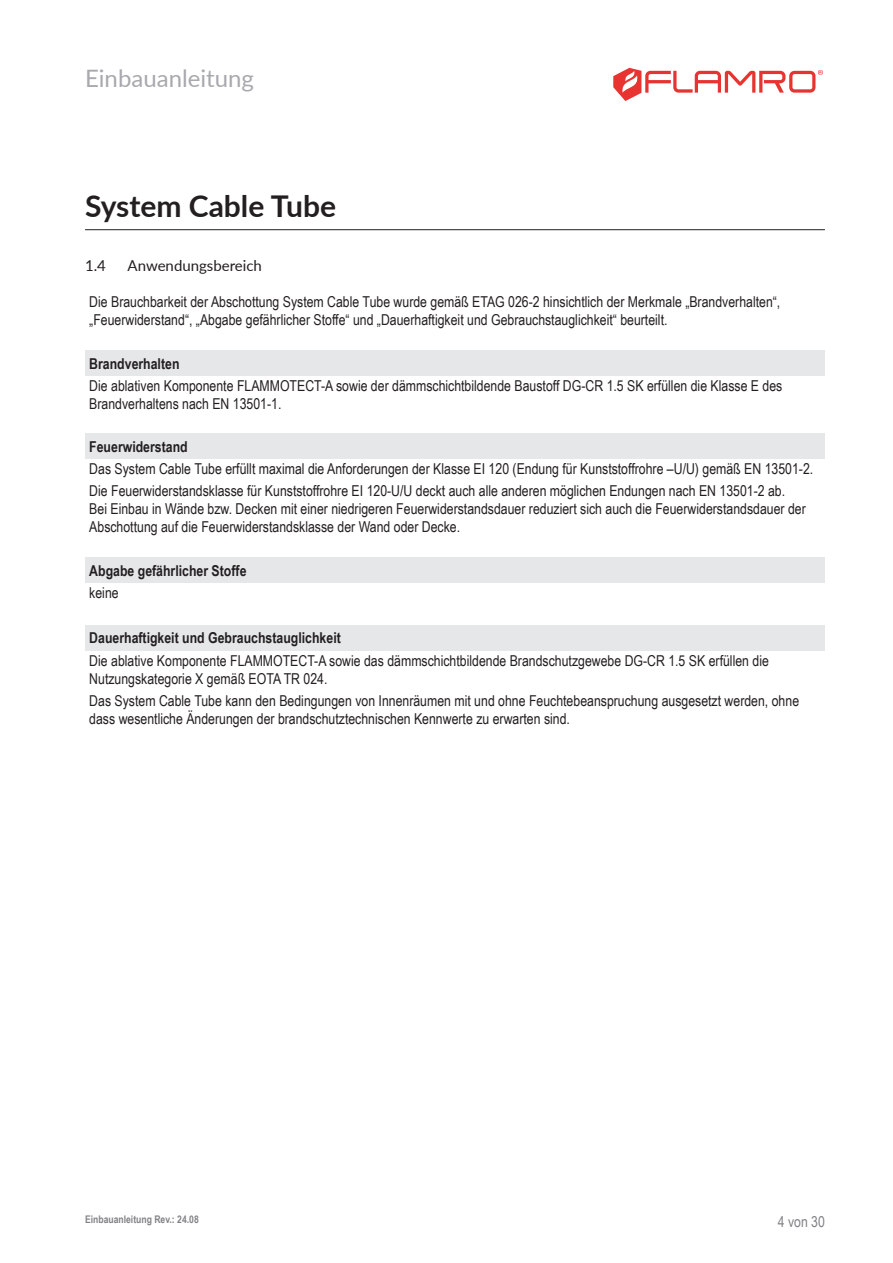
<style>
.page{position:relative;width:893px;height:1263px;background:#fff}
.page>*{position:absolute;margin:0;border:0;box-sizing:border-box;transform-origin:0 0}
.t1{font:700 30px "Lato";color:#231f20}
.t2{font:24px "Lato";color:#a8a9ad}
.p___Fließtext{font:15px/18px "Arial Narrow";color:#231f20}
.p___grauer_Balken_Text{font:700 15px "Arial Narrow";color:#231f20}
.t3{font:15px "Lato";color:#231f20}
.t4{font:15px "Arial Narrow";color:#808285}
.t5{font:700 10.5px "Arial Narrow";color:#808285}
</style>
<div class="page">
<hr style="left:85px;top:229px;width:740px;height:1px;background:#231f20">
<div style="left:85px;top:558px;width:740px;height:25px;background:#e6e7e9"></div>
<div style="left:85px;top:433px;width:740px;height:26px;background:#e6e7e9"></div>
<div style="left:85px;top:350px;width:740px;height:26px;background:#e6e7e9"></div>
<div style="left:85px;top:625px;width:740px;height:25px;background:#e6e7e9"></div>
<svg style="left:613px;top:68px;width:210px;height:33px"></svg>
<h2 class="t2" style="left:85px;top:61px;width:170px">Einbauanleitung</h2>
<h1 class="t1" style="left:85px;top:184px;width:252px">System Cable Tube</h1>
<p class="t3" style="left:85px;top:255px;width:22px">1.4</p>
<p class="t3" style="left:128px;top:255px;width:136px">Anwendungsbereich</p>
<p class="p___Fließtext" style="left:89px;top:292px;width:693px">Die Brauchbarkeit der Abschottung System Cable Tube wurde gemäß ETAG 026-2 hinsichtlich der Merkmale „Brandverhalten“, „Feuerwiderstand“, „Abgabe gefährlicher Stoffe“ und „Dauerhaftigkeit und Gebrauchstauglichkeit“ beurteilt.</p>
<p class="p___grauer_Balken_Text" style="left:89px;top:352px;width:92px">Brandverhalten</p>
<p class="p___Fließtext" style="left:89px;top:376px;width:695px">Die ablativen Komponente FLAMMOTECT-A sowie der dämmschichtbildende Baustoff DG-CR 1.5 SK erfüllen die Klasse E des<br>Brandverhaltens nach EN 13501-1.</p>
<p class="p___grauer_Balken_Text" style="left:89px;top:435px;width:100px">Feuerwiderstand</p>
<p class="p___Fließtext" style="left:89px;top:459px;width:725px">Das System Cable Tube erfüllt maximal die Anforderungen der Klasse EI 120 (Endung für Kunststoffrohre –U/U) gemäß EN 13501-2.</p>
<p class="p___Fließtext" style="left:89px;top:481px;width:718px">Die Feuerwiderstandsklasse für Kunststoffrohre EI 120-U/U deckt auch alle anderen möglichen Endungen nach EN 13501-2 ab.<br>Bei Einbau in Wände bzw. Decken mit einer niedrigeren Feuerwiderstandsdauer reduziert sich auch die Feuerwiderstandsdauer der<br>Abschottung auf die Feuerwiderstandsklasse der Wand oder Decke.</p>
<p class="p___grauer_Balken_Text" style="left:89px;top:559px;width:159px">Abgabe gefährlicher Stoffe</p>
<p class="p___Fließtext" style="left:89px;top:583px;width:31px">keine</p>
<p class="p___grauer_Balken_Text" style="left:89px;top:626px;width:253px">Dauerhaftigkeit und Gebrauchstauglichkeit</p>
<p class="p___Fließtext" style="left:89px;top:651px;width:681px">Die ablative Komponente FLAMMOTECT-A sowie das dämmschichtbildende Brandschutzgewebe DG-CR 1.5 SK erfüllen die<br>Nutzungskategorie X gemäß EOTA TR 024.</p>
<p class="p___Fließtext" style="left:89px;top:691px;width:711px">Das System Cable Tube kann den Bedingungen von Innenräumen mit und ohne Feuchtebeanspruchung ausgesetzt werden, ohne dass wesentliche Änderungen der brandschutztechnischen Kennwerte zu erwarten sind.</p>
<p class="t5" style="left:85px;top:1212px;width:115px">Einbauanleitung Rev.: 24.08</p>
<p class="t4" style="left:778px;top:1210px;width:49px">4 von 30</p>
</div>
